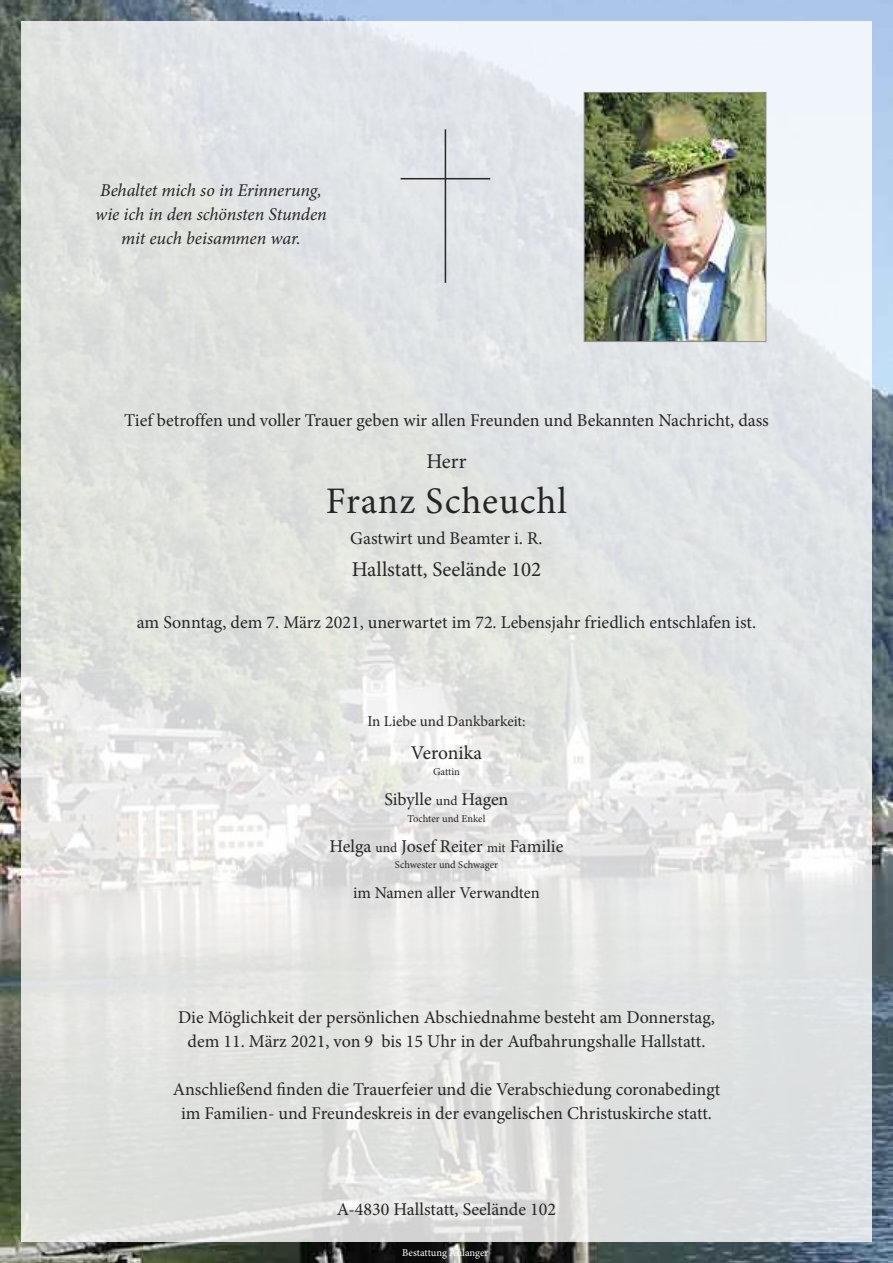
<style>
.page{position:relative;width:893px;height:1263px;background:#fff}
.page>*{position:absolute;margin:0;border:0;box-sizing:border-box;transform-origin:0 0}
.t1{font:37.5px "Minion Pro";letter-spacing:.025em;color:#272526}
.t2{font:21px "Minion Pro";color:#272526}
.t3{font:19.5px "Minion Pro";color:#272526}
.t4{font:18px/24px "Minion Pro";color:#272526;text-align:center}
.t5{font:italic 18px/24px "Minion Pro";letter-spacing:-.005em;color:#272526;text-align:center}
.t6{font:16.5px "Minion Pro";color:#272526}
.t7{font:15px "Minion Pro";letter-spacing:-.005em;color:#272526}
.t8{font:10.5px "Minion Pro";letter-spacing:-.005em;color:#272526}
.t9{font:10.5px "Minion Pro";letter-spacing:-.005em;color:#fff}
.s1{font-size:13.5px}
</style>
<div class="page">
<img style="left:0;top:0;width:893px;height:1263px">
<img style="left:21px;top:21px;width:851px;height:1221px">
<img style="left:586px;top:94px;width:178px;height:246px">
<div style="left:584px;top:92px;width:182px;height:250px;border:1px solid #939293"></div>
<hr style="left:445px;top:129px;width:1px;height:154px;background:#272526">
<hr style="left:401px;top:178px;width:89px;height:1px;background:#272526">
<p class="t5" style="left:95px;top:180px;width:233px">Behaltet mich so in Erinnerung, wie ich in den schönsten Stunden mit euch beisammen war.</p>
<p class="t4" style="left:124px;top:409px;width:646px">Tief betroffen und voller Trauer geben wir allen Freunden und Bekannten Nachricht, dass</p>
<p class="t2" style="left:426px;top:453px;width:42px">Herr</p>
<h1 class="t1" style="left:326px;top:486px;width:243px">Franz Scheuchl</h1>
<p class="t4" style="left:350px;top:528px;width:194px">Gastwirt und Beamter i. R.</p>
<p class="t2" style="left:352px;top:561px;width:191px">Hallstatt, Seelände 102</p>
<p class="t4" style="left:137px;top:612px;width:621px">am Sonntag, dem 7. März 2021, unerwartet im 72. Lebensjahr friedlich entschlafen ist.</p>
<p class="t7" style="left:367px;top:715px;width:160px">In Liebe und Dankbarkeit:</p>
<p class="t3" style="left:411px;top:745px;width:73px">Veronika</p>
<p class="t8" style="left:433px;top:768px;width:28px">Gattin</p>
<p class="t4" style="left:384px;top:789px;width:126px">Sibylle <span class="s1">und</span> Hagen</p>
<p class="t8" style="left:408px;top:814px;width:79px">Tochter und Enkel</p>
<p class="t4" style="left:330px;top:835px;width:235px">Helga <span class="s1">und</span> Josef Reiter <span class="s1">mit</span> Familie</p>
<p class="t8" style="left:395px;top:861px;width:105px">Schwester und Schwager</p>
<p class="t6" style="left:353px;top:886px;width:188px">im Namen aller Verwandten</p>
<p class="t4" style="left:178px;top:1006px;width:538px">Die Möglichkeit der persönlichen Abschiednahme besteht am Donnerstag, dem 11. März 2021, von 9 bis 15 Uhr in der Aufbahrungshalle Hallstatt.</p>
<p class="t4" style="left:173px;top:1078px;width:549px">Anschließend finden die Trauerfeier und die Verabschiedung coronabedingt im Familien- und Freundeskreis in der evangelischen Christuskirche statt.</p>
<p class="t4" style="left:337px;top:1198px;width:221px">A-4830 Hallstatt, Seelände 102</p>
<p class="t9" style="left:402px;top:1248px;width:88px">Bestattung Anlanger</p>
</div>
